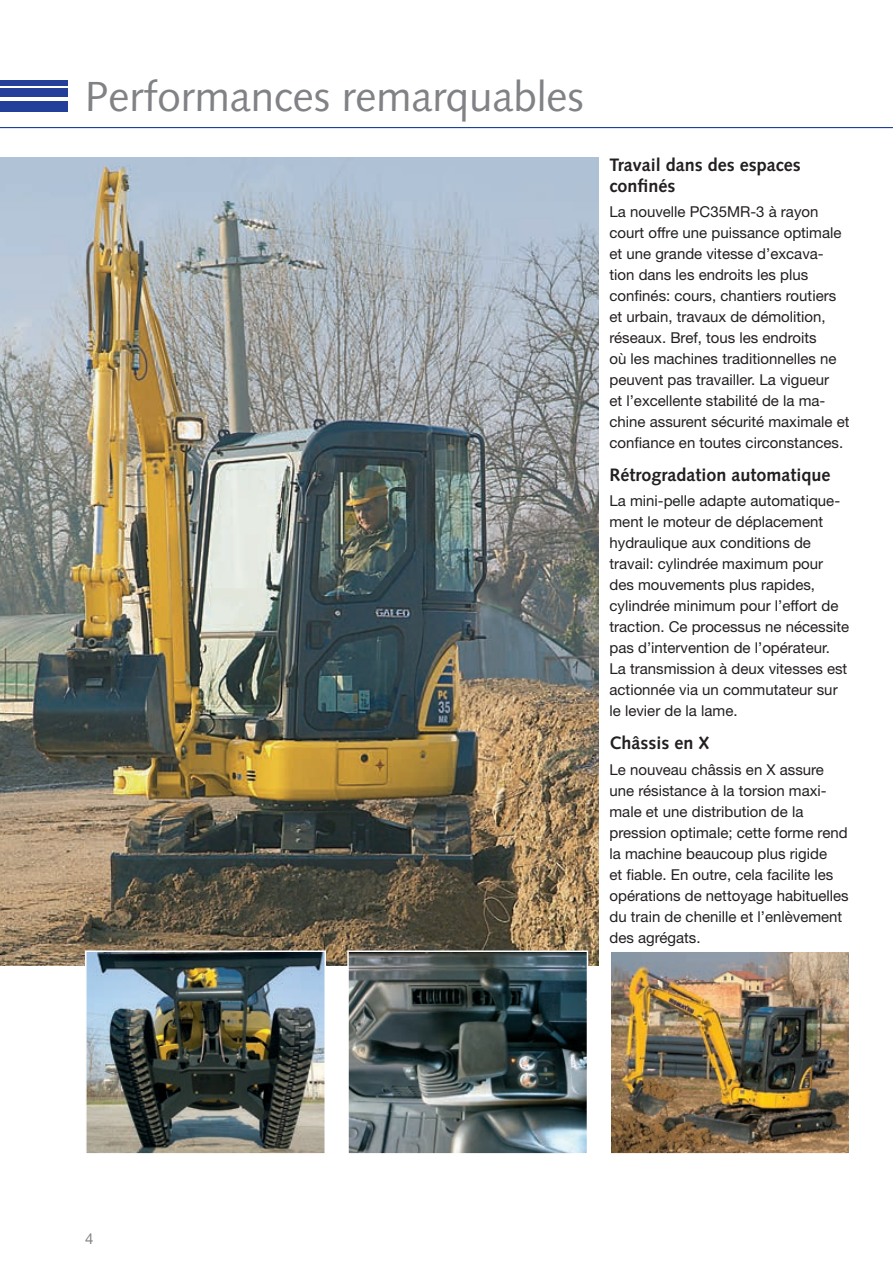
<style>
.page{position:relative;width:893px;height:1263px;background:#fff}
.page>*{position:absolute;margin:0;border:0;box-sizing:border-box;transform-origin:0 0}
.t1{font:42px "Syntax LTCE";color:#808285}
.t2{font:700 18px/21px "Syntax LTCE";color:#231f20}
.t3{font:15px/21px "Helvetica Neue LT Pro";color:#231f20}
.t4{font:15px "Helvetica Neue LT Pro";color:#808285}
</style>
<div class="page">
<hr style="left:0;top:127px;width:893px;height:1px;background:#223f99">
<div style="left:0;top:101px;width:68px;height:10px;background:#223f99"></div>
<div style="left:0;top:89px;width:68px;height:8px;background:#223f99"></div>
<div style="left:0;top:80px;width:68px;height:5px;background:#223f99"></div>
<img style="left:0;top:157px;width:599px;height:808px">
<img style="left:350px;top:953px;width:235px;height:198px">
<div style="left:347px;top:950px;width:241px;height:204px;border:2px solid #fff"></div>
<img style="left:612px;top:953px;width:235px;height:198px">
<div style="left:609px;top:950px;width:241px;height:204px;border:2px solid #fff"></div>
<img style="left:88px;top:953px;width:235px;height:198px">
<div style="left:85px;top:950px;width:241px;height:204px;border:2px solid #fff"></div>
<h1 class="t1" style="left:85px;top:72px;width:500px">Performances remarquables</h1>
<p class="t2" style="left:609px;top:154px;width:193px">Travail dans des espaces confinés</p>
<p class="t3" style="left:609px;top:201px;width:242px">La nouvelle PC35MR-3 à rayon court offre une puissance optimale et une grande vitesse d’excava&shy;tion dans les endroits les plus confinés: cours, chantiers routiers et urbain, travaux de démolition, réseaux. Bref, tous les endroits<br>où les machines traditionnelles ne peuvent pas travailler. La vigueur<br>et l’excellente stabilité de la ma&shy;chine assurent sécurité maximale et confiance en toutes circonstances.</p>
<p class="t2" style="left:609px;top:465px;width:223px">Rétrogradation automatique</p>
<p class="t3" style="left:609px;top:490px;width:241px">La mini-pelle adapte automatique&shy;ment le moteur de déplacement hydraulique aux conditions de travail: cylindrée maximum pour des mouvements plus rapides, cylindrée minimum pour l’effort de traction. Ce processus ne nécessite pas d’intervention de l’opérateur.<br>La transmission à deux vitesses est actionnée via un commutateur sur le levier de la lame.</p>
<p class="t2" style="left:609px;top:733px;width:101px">Châssis en X</p>
<p class="t3" style="left:609px;top:758px;width:241px">Le nouveau châssis en X assure une résistance à la torsion maxi&shy;male et une distribution de la pression optimale; cette forme rend la machine beaucoup plus rigide<br>et fiable. En outre, cela facilite les opérations de nettoyage habituelles du train de chenille et l’enlèvement des agrégats.</p>
<p class="t4" style="left:85px;top:1229px;width:10px">4</p>
</div>
